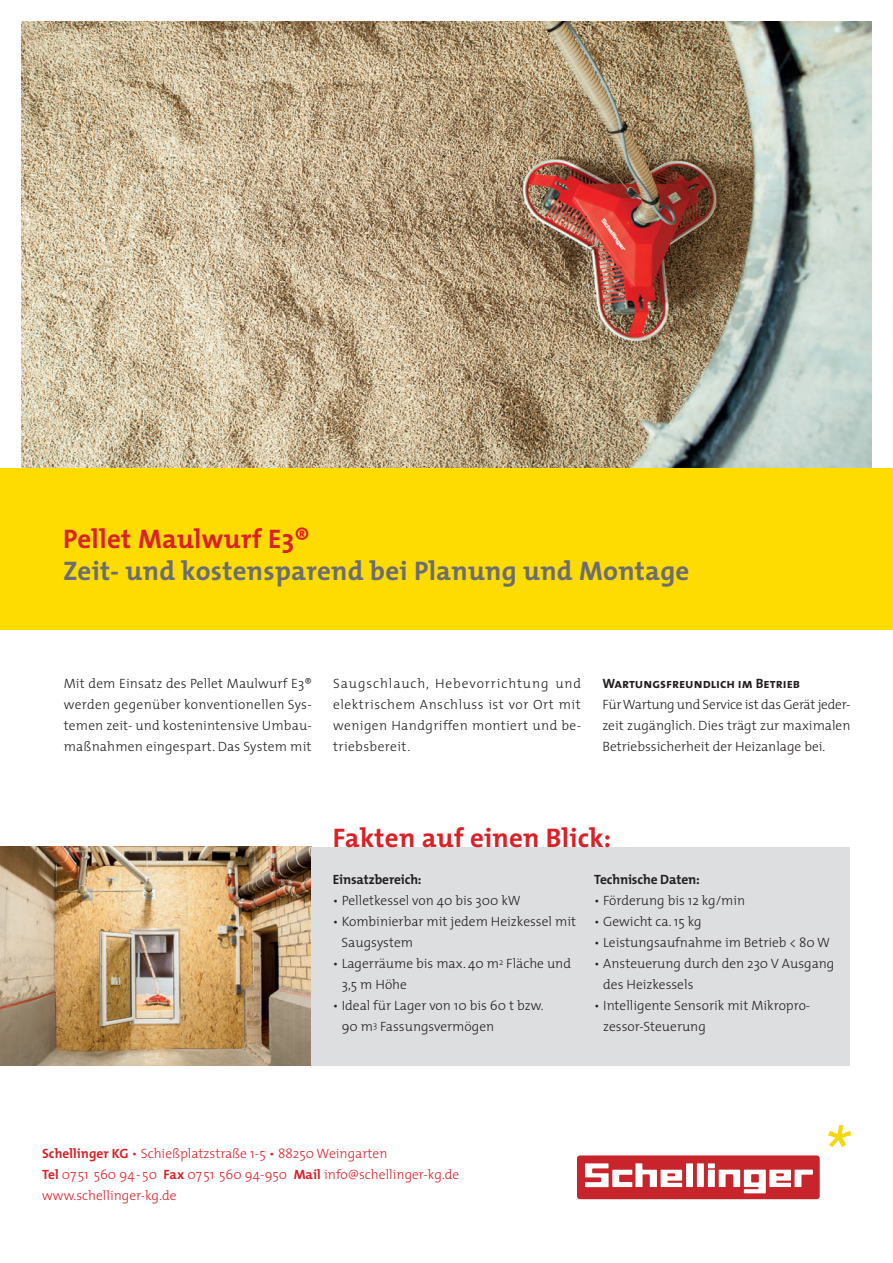
<style>
.page{position:relative;width:893px;height:1263px;background:#fff}
.page>*{position:absolute;margin:0;border:0;box-sizing:border-box;transform-origin:0 0}
.t1{font:700 27px "The Mix";letter-spacing:.01em;color:#6c6d70}
.t2{font:700 27px "The Mix";letter-spacing:.01em;color:#da2128}
.t3{font:300 13.5px/21px "The Mix";color:#231f20}
.t4{font:300 13.5px/21px "The Mix";color:#da2128}
.t5{font:700 13.5px "The Mix";letter-spacing:-.01em;color:#231f20}
.t6{font:13.5px "The Mix Bold Caps";color:#231f20}
.s1{font-weight:700}
</style>
<div class="page">
<img style="left:21px;top:21px;width:851px;height:447px">
<img style="left:0;top:847px;width:311px;height:218px">
<svg style="left:828px;top:1125px;width:23px;height:22px"></svg>
<div style="left:577px;top:1155px;width:243px;height:44px;background:#c8242b;border-radius:3px"></div>
<div style="left:686px;top:1163px;width:7px;height:24px;background:#fff"></div>
<div style="left:697px;top:1163px;width:7px;height:24px;background:#fff"></div>
<svg style="left:708px;top:1163px;width:105px;height:30px"></svg>
<svg style="left:585px;top:1163px;width:97px;height:24px"></svg>
<div style="left:311px;top:847px;width:539px;height:218px;background:#dddee0"></div>
<div style="left:0;top:468px;width:893px;height:161px;background:#ffdc01"></div>
<h1 class="t2" style="left:63px;top:516px;width:248px">Pellet Maulwurf E3®</h1>
<h1 class="t1" style="left:63px;top:548px;width:628px">Zeit- und kostensparend bei Planung und Montage</h1>
<p class="t3" style="left:64px;top:673px;width:250px;text-align:justify">Mit dem Einsatz des Pellet Maulwurf E3® werden gegenüber konventionellen Sys&shy;temen zeit- und kostenintensive Umbau&shy;maßnahmen eingespart. Das System mit</p>
<p class="t3" style="left:333px;top:673px;width:250px;text-align:justify">Saugschlauch, Hebevorrichtung und elektrischem Anschluss ist vor Ort mit wenigen Handgriffen montiert und be&shy;triebsbereit.</p>
<p class="t6" style="left:602px;top:672px;width:199px">Wartungsfreundlich im Betrieb</p>
<p class="t3" style="left:602px;top:694px;width:250px;text-align:justify">Für Wartung und Service ist das Gerät jeder&shy;zeit zugänglich. Dies trägt zur maximalen Betriebssicherheit der Heizanlage bei.</p>
<h1 class="t2" style="left:333px;top:815px;width:280px">Fakten auf einen Blick:</h1>
<p class="t5" style="left:333px;top:868px;width:90px">Einsatzbereich:</p>
<p class="t3" style="left:333px;top:889px;width:190px">• Pelletkessel von 40 bis 300 kW</p>
<p class="t3" style="left:341px;top:910px;width:236px;text-indent:-9px">• Kombinierbar mit jedem Heizkessel mit<br>Saugsystem</p>
<p class="t3" style="left:342px;top:952px;width:231px;text-indent:-9px">• Lagerräume bis max. 40 m<sup>2</sup> Fläche und<br>3,5 m Höhe</p>
<p class="t3" style="left:342px;top:994px;width:203px;text-indent:-9px">• Ideal für Lager von 10 bis 60 t bzw.<br>90 m<sup>3</sup> Fassungsvermögen</p>
<p class="t5" style="left:594px;top:868px;width:107px">Technische Daten:</p>
<p class="t3" style="left:594px;top:889px;width:153px">• Förderung bis 12 kg/min</p>
<p class="t3" style="left:594px;top:910px;width:109px">• Gewicht ca. 15 kg</p>
<p class="t3" style="left:594px;top:931px;width:237px">• Leistungsaufnahme im Betrieb &lt; 80 W</p>
<p class="t3" style="left:603px;top:952px;width:233px;text-indent:-9px">• Ansteuerung durch den 230 V Ausgang des Heizkessels</p>
<p class="t3" style="left:603px;top:994px;width:209px;text-indent:-9px">• Intelligente Sensorik mit Mikropro&shy;zessor-Steuerung</p>
<p class="t4" style="left:42px;top:1142px;width:419px"><span class="s1">Schellinger KG</span> • Schießplatzstraße 1-5 • 88250 Weingarten<br><span class="s1">Tel</span> 07 51 560 94- 50 <span class="s1">Fax</span> 07 51 560 94-950 <span class="s1">Mail</span> info@schellinger-kg.de www.schellinger-kg.de</p>
</div>
